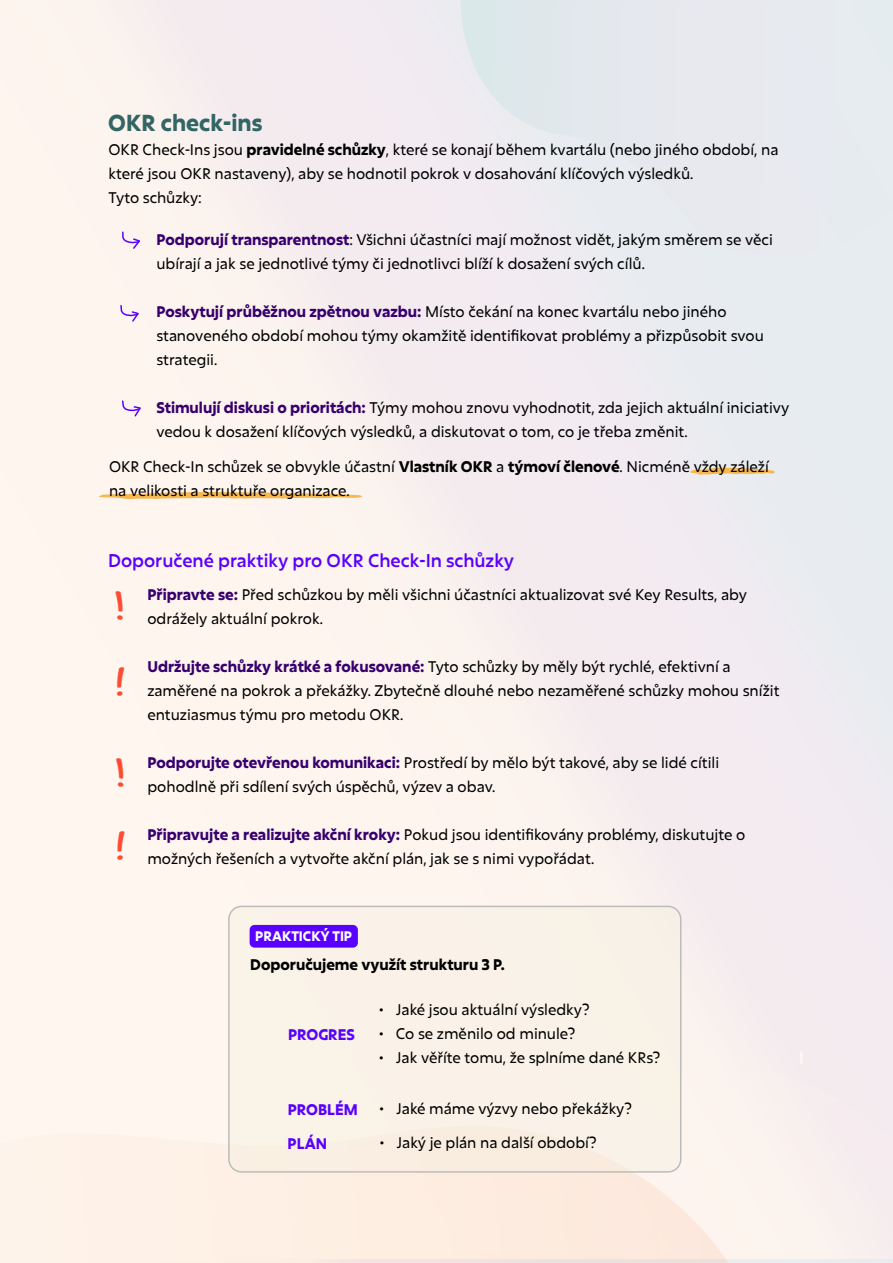
<style>
.page{position:relative;width:893px;height:1263px;background:#fff}
.page>*{position:absolute;margin:0;border:0;box-sizing:border-box;transform-origin:0 0}
.t1{font:43.5px "Gochi Hand";color:#ff4b32}
.t2{font:700 22.5px "Excon";color:#336565}
.t3{font:500 18px "Excon";color:#5a00ff}
.t4{font:15px/24px "Excon";color:#000}
.t5{font:700 15px "Excon";color:#000}
.t6{font:700 15px "Excon";color:#5a00ff}
.t7{font:700 13.5px "Excon";color:#fff}
.s1{font-weight:700}
.s2{font-weight:700;color:#37006e}
</style>
<div class="page">
<div style="left:1px;top:0;width:891px;height:1259px;background:linear-gradient(to right,#fff6ef,#ece9f0)"></div>
<div style="left:681px;top:1071px;width:211px;height:55px;background:#f8efef"></div>
<svg style="left:799px;top:1051px;width:7px;height:13px"></svg>
<svg style="left:460px;top:0;width:432px;height:268px;background:#e7eaee"></svg>
<svg style="left:0;top:1126px;width:892px;height:137px;background:#fcefe6"></svg>
<svg style="left:119px;top:230px;width:22px;height:20px"></svg>
<svg style="left:118px;top:304px;width:22px;height:19px"></svg>
<svg style="left:120px;top:399px;width:22px;height:19px"></svg>
<svg style="left:99px;top:492px;width:263px;height:7px;background:#f8c97f"></svg>
<svg style="left:690px;top:468px;width:84px;height:7px"></svg>
<div style="left:229px;top:906px;width:451px;height:266px;background:#faf2e8;border-radius:13px"></div>
<div style="left:228px;top:906px;width:453px;height:267px;border:2px solid #bbbcbb;border-radius:13px"></div>
<div style="left:249px;top:925px;width:109px;height:23px;background:#5a00ff;border-radius:5px"></div>
<svg style="left:117px;top:668px;width:7px;height:28px"></svg>
<svg style="left:118px;top:832px;width:7px;height:28px"></svg>
<h2 class="t2" style="left:108px;top:108px;width:155px">OKR check-ins</h2>
<p class="t4" style="left:108px;top:137px;width:671px">OKR Check-Ins jsou <span class="s1">pravidelné schůzky</span>, které se konají během kvartálu (nebo jiného období, na které jsou OKR nastaveny), aby se hodnotil pokrok v dosahování klíčových výsledků.<br>Tyto schůzky:</p>
<p class="t4" style="left:156px;top:228px;width:618px"><span class="s2">Podporují transparentnost</span>: Všichni účastníci mají možnost vidět, jakým směrem se věci ubírají a jak se jednotlivé týmy či jednotlivci blíží k dosažení svých cílů.</p>
<p class="t4" style="left:156px;top:300px;width:609px"><span class="s2">Poskytují průběžnou zpětnou vazbu:</span> Místo čekání na konec kvartálu nebo jiného stanoveného období mohou týmy okamžitě identifikovat problémy a přizpůsobit svou strategii.</p>
<p class="t4" style="left:156px;top:396px;width:634px"><span class="s2">Stimulují diskusi o prioritách:</span> Týmy mohou znovu vyhodnotit, zda jejich aktuální iniciativy vedou k dosažení klíčových výsledků, a diskutovat o tom, co je třeba změnit.</p>
<p class="t4" style="left:109px;top:454px;width:661px">OKR Check-In schůzek se obvykle účastní <span class="s1">Vlastník OKR</span> a <span class="s1">týmoví členové</span>. Nicméně vždy záleží na velikosti a struktuře organizace.</p>
<p class="t3" style="left:108px;top:549px;width:407px">Doporučené praktiky pro OKR Check-In schůzky</p>
<p class="t4" style="left:147px;top:582px;width:601px"><span class="s2">Připravte se:</span> Před schůzkou by měli všichni účastníci aktualizovat své Key Results, aby odrážely aktuální pokrok.</p>
<p class="t4" style="left:147px;top:654px;width:633px"><span class="s2">Udržujte schůzky krátké a fokusované:</span> Tyto schůzky by měly být rychlé, efektivní a zaměřené na pokrok a překážky. Zbytečně dlouhé nebo nezaměřené schůzky mohou snížit entuziasmus týmu pro metodu OKR.</p>
<p class="t4" style="left:147px;top:750px;width:573px"><span class="s2">Podporujte otevřenou komunikaci:</span> Prostředí by mělo být takové, aby se lidé cítili pohodlně při sdílení svých úspěchů, výzev a obav.</p>
<p class="t4" style="left:147px;top:822px;width:599px"><span class="s2">Připravujte a realizujte akční kroky:</span> Pokud jsou identifikovány problémy, diskutujte o možných řešeních a vytvořte akční plán, jak se s nimi vypořádat.</p>
<h1 class="t1" style="left:115px;top:585px;width:13px">!</h1>
<h1 class="t1" style="left:115px;top:752px;width:13px">!</h1>
<p class="t7" style="left:255px;top:927px;width:98px">PRAKTICKÝ TIP</p>
<p class="t5" style="left:250px;top:954px;width:256px">Doporučujeme využít strukturu 3 P.</p>
<p class="t4" style="left:379px;top:997px;width:212px">• Jaké jsou aktuální výsledky?</p>
<p class="t4" style="left:379px;top:1021px;width:198px">• Co se změnilo od minule?</p>
<p class="t4" style="left:379px;top:1045px;width:283px">• Jak věříte tomu, že splníme dané KRs?</p>
<p class="t6" style="left:288px;top:1024px;width:68px">PROGRES</p>
<p class="t6" style="left:288px;top:1100px;width:71px">PROBLÉM</p>
<p class="t6" style="left:287px;top:1133px;width:41px">PLÁN</p>
<p class="t4" style="left:379px;top:1096px;width:254px">• Jaké máme výzvy nebo překážky?</p>
<p class="t4" style="left:379px;top:1130px;width:218px">• Jaký je plán na další období?</p>
</div>
